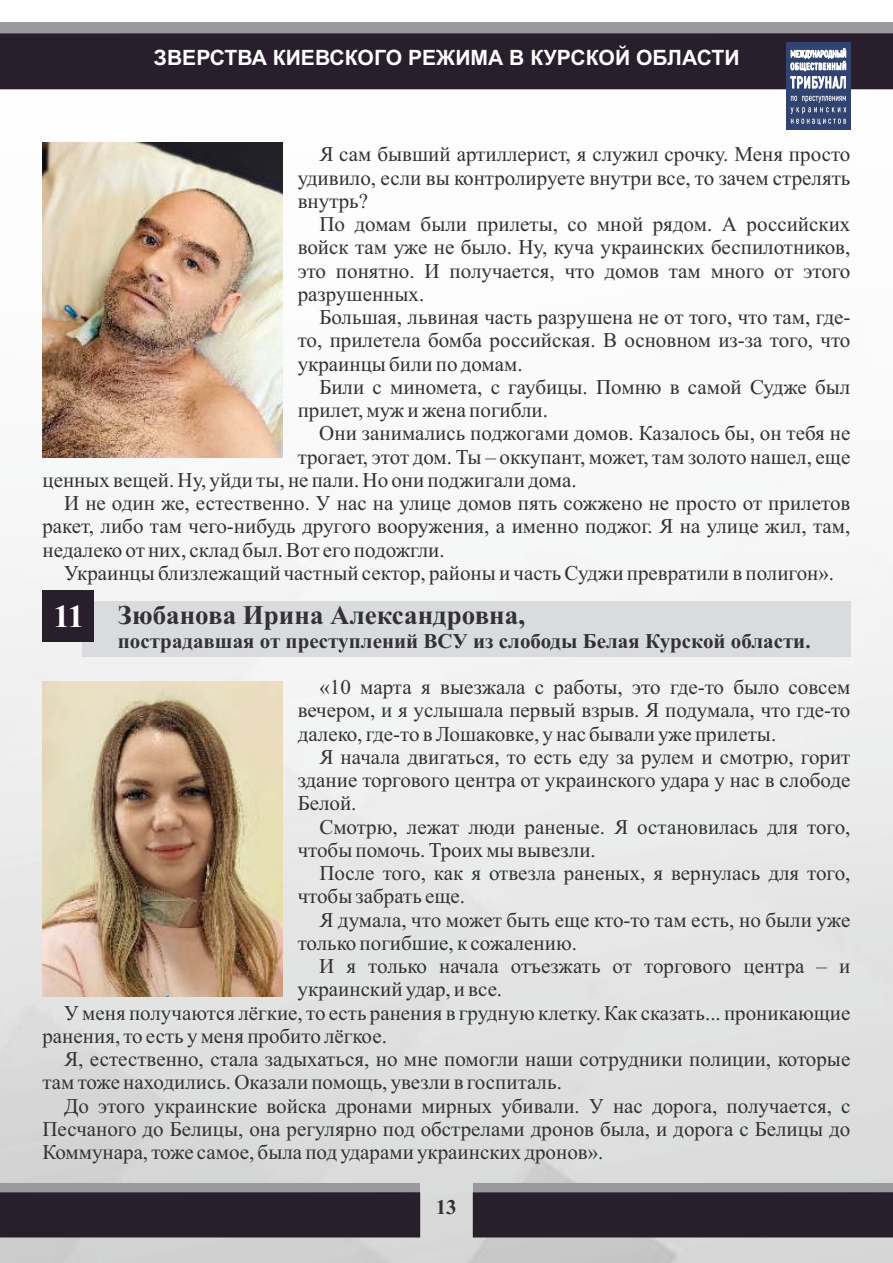
<style>
.page{position:relative;width:893px;height:1263px;background:#fff}
.page>*{position:absolute;margin:0;border:0;box-sizing:border-box;transform-origin:0 0}
.t1{font:700 32.25px "Times New Roman";color:#fefefe}
.t2{font:700 27px "Times New Roman";color:#323234}
.t3{font:700 21.15px "Arial";color:#fefefe}
.t4{font:21px/23.2px "Times New Roman";color:#323234;text-align:justify}
.t5{font:700 21px "Times New Roman";color:#323234}
</style>
<div class="page">
<img style="left:0;top:89px;width:893px;height:1174px">
<div style="left:473px;top:1183px;width:420px;height:46px;background:#9a9a9e"></div>
<div style="left:473px;top:1192px;width:420px;height:45px;background:#281e2c"></div>
<div style="left:0;top:1183px;width:420px;height:46px;background:#9a9a9e"></div>
<div style="left:0;top:1192px;width:420px;height:45px;background:#281e2c"></div>
<div style="left:0;top:22px;width:893px;height:57px;background:#9a9a9e"></div>
<div style="left:0;top:33px;width:893px;height:56px;background:#281e2c"></div>
<div style="left:786px;top:43px;width:64px;height:87px;background:#314371"></div>
<svg style="left:790px;top:48px;width:56px;height:40px"></svg>
<svg style="left:790px;top:96px;width:56px;height:29px"></svg>
<img style="left:43px;top:143px;width:239px;height:315px">
<div style="left:82px;top:600px;width:768px;height:56px;background:#d9dbdc"></div>
<div style="left:43px;top:590px;width:51px;height:52px;background:#281e2c"></div>
<img style="left:43px;top:682px;width:239px;height:315px">
<p class="t3" style="left:154px;top:49px;width:587px">ЗВЕРСТВА КИЕВСКОГО РЕЖИМА В КУРСКОЙ ОБЛАСТИ</p>
<p class="t4" style="left:298px;top:145px;width:554px;text-indent:22px">Я сам бывший артиллерист, я служил срочку. Меня просто удивило, если вы контролируете внутри все, то зачем стрелять внутрь?</p>
<p class="t4" style="left:298px;top:214px;width:554px;text-indent:22px">По домам были прилеты, со мной рядом. А российских войск там уже не было. Ну, куча украинских беспилотников, это понятно. И получается, что домов там много от этого разрушенных.</p>
<p class="t4" style="left:298px;top:307px;width:554px;text-indent:22px">Большая, львиная часть разрушена не от того, что там, где&shy;то, прилетела бомба российская. В основном из-за того, что украинцы били по домам.</p>
<p class="t4" style="left:298px;top:377px;width:554px;text-indent:22px">Били с миномета, с гаубицы. Помню в самой Судже был прилет, муж и жена погибли.</p>
<p class="t4" style="left:319px;top:424px;width:533px">Они занимались поджогами домов. Казалось бы, он тебя не</p>
<p class="t4" style="left:298px;top:447px;width:554px">трогает, этот дом. Ты – оккупант, может, там золото нашел, еще</p>
<p class="t4" style="left:42px;top:470px;width:536px">ценных вещей. Ну, уйди ты, не пали. Но они поджигали дома.</p>
<p class="t4" style="left:64px;top:494px;width:788px">И не один же, естественно. У нас на улице домов пять сожжено не просто от прилетов</p>
<p class="t4" style="left:42px;top:517px;width:809px">ракет, либо там чего-нибудь другого вооружения, а именно поджог. Я на улице жил, там,</p>
<p class="t4" style="left:42px;top:540px;width:404px">недалеко от них, склад был. Вот его подожгли.</p>
<p class="t4" style="left:64px;top:563px;width:772px">Украинцы близлежащий частный сектор, районы и часть Суджи превратили в полигон».</p>
<p class="t2" style="left:118px;top:606px;width:409px">Зюбанова Ирина Александровна,</p>
<p class="t5" style="left:118px;top:634px;width:694px">пострадавшая от преступлений ВСУ из слободы Белая Курской области.</p>
<h1 class="t1" style="left:53px;top:605px;width:32px">11</h1>
<p class="t4" style="left:298px;top:677px;width:554px;text-indent:22px">«10 марта я выезжала с работы, это где-то было совсем вечером, и я услышала первый взрыв. Я подумала, что где-то далеко, где-то в Лошаковке, у нас бывали уже прилеты.</p>
<p class="t4" style="left:298px;top:747px;width:554px;text-indent:22px">Я начала двигаться, то есть еду за рулем и смотрю, горит здание торгового центра от украинского удара у нас в слободе Белой.</p>
<p class="t4" style="left:298px;top:817px;width:554px;text-indent:22px">Смотрю, лежат люди раненые. Я остановилась для того, чтобы помочь. Троих мы вывезли.</p>
<p class="t4" style="left:298px;top:863px;width:554px;text-indent:22px">После того, как я отвезла раненых, я вернулась для того, чтобы забрать еще.</p>
<p class="t4" style="left:298px;top:910px;width:554px;text-indent:22px">Я думала, что может быть еще кто-то там есть, но были уже только погибшие, к сожалению.</p>
<p class="t4" style="left:319px;top:956px;width:533px">И я только начала отъезжать от торгового центра – и</p>
<p class="t4" style="left:298px;top:980px;width:206px">украинский удар, и все.</p>
<p class="t4" style="left:64px;top:1003px;width:788px">У меня получаются лёгкие, то есть ранения в грудную клетку. Как сказать... проникающие</p>
<p class="t4" style="left:42px;top:1026px;width:346px">ранения, то есть у меня пробито лёгкое.</p>
<p class="t4" style="left:64px;top:1049px;width:788px">Я, естественно, стала задыхаться, но мне помогли наши сотрудники полиции, которые</p>
<p class="t4" style="left:42px;top:1073px;width:521px">там тоже находились. Оказали помощь, увезли в госпиталь.</p>
<p class="t4" style="left:64px;top:1096px;width:788px">До этого украинские войска дронами мирных убивали. У нас дорога, получается, с</p>
<p class="t4" style="left:42px;top:1119px;width:809px">Песчаного до Белицы, она регулярно под обстрелами дронов была, и дорога с Белицы до</p>
<p class="t4" style="left:42px;top:1142px;width:563px">Коммунара, тоже самое, была под ударами украинских дронов».</p>
<p class="t5" style="left:436px;top:1200px;width:22px">13</p>
</div>
